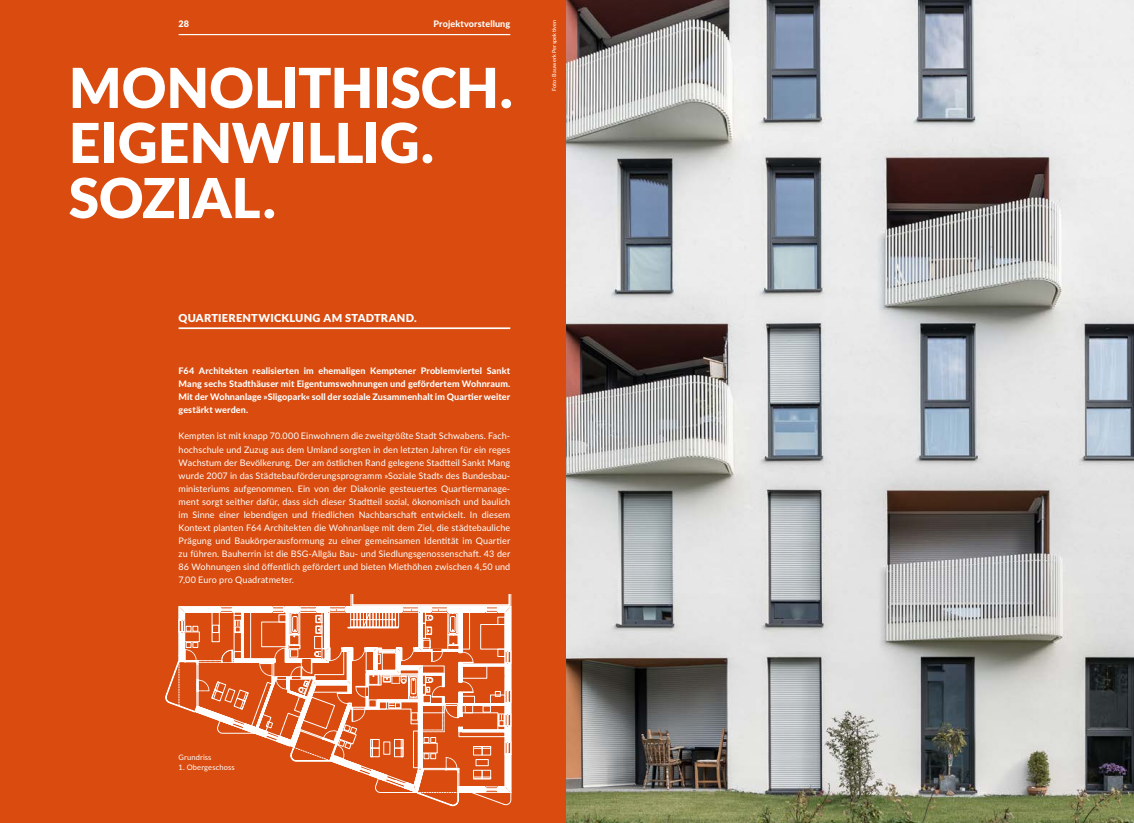
<style>
.page{position:relative;width:1134px;height:823px;background:#fff}
.page>*{position:absolute;margin:0;border:0;box-sizing:border-box;transform-origin:0 0}
.t1{font:900 55px/55px "Lato";color:#fff}
.t2{font:900 11px "Lato";letter-spacing:.025em;color:#fff}
.t3{font:9px/13px "Lato";letter-spacing:.01em;color:#fff;text-align:justify}
.t4{font:800 9px/13px "Lato";letter-spacing:.01em;color:#fff;text-align:justify}
.t5{font:900 9px "Lato";color:#fff}
.t6{font:7.5px "Lato";letter-spacing:.02em;color:#fff}
.t7{font:500 5.5px "Lato";letter-spacing:.025em;color:#fff}
</style>
<div class="page">
<div style="left:0;top:0;width:567px;height:822px;background:#d94b0e"></div>
<img style="left:567px;top:0;width:567px;height:822px">
<hr style="left:179px;top:327px;width:331px;height:2px;background:#fff">
<hr style="left:179px;top:34px;width:331px;height:1px;background:#fff">
<hr style="left:511px;top:606px;width:1px;height:147px;background:#fff">
<hr style="left:511px;top:753px;width:1px;height:39px;background:#fff">
<svg style="left:165px;top:594px;width:346px;height:211px"></svg>
<p class="t5" style="left:179px;top:17px;width:12px">28</p>
<p class="t4" style="left:434px;top:17px;width:78px">Projektvorstellung</p>
<h1 class="t1" style="left:69px;top:58px;width:446px">MONOLITHISCH.<br>EIGENWILLIG.<br>SOZIAL.</h1>
<p class="t2" style="left:179px;top:310px;width:240px">QUARTIERENTWICKLUNG AM STADTRAND.</p>
<p class="t4" style="left:179px;top:364px;width:333px">F64 Architekten realisierten im ehemaligen Kemptener Problemviertel Sankt Mang sechs Stadthäuser mit Eigentumswohnungen und gefördertem Wohnraum.<br>Mit der Wohnanlage »Sligopark« soll der soziale Zusammenhalt im Quartier weiter gestärkt werden.</p>
<p class="t3" style="left:179px;top:429px;width:333px">Kempten ist mit knapp 70.000 Einwohnern die zweitgrößte Stadt Schwabens. Fach&shy;hochschule und Zuzug aus dem Umland sorgten in den letzten Jahren für ein reges Wachstum der Bevölkerung. Der am östlichen Rand gelegene Stadtteil Sankt Mang wurde 2007 in das Städtebauförderungsprogramm »Soziale Stadt« des Bundesbau&shy;ministeriums aufgenommen. Ein von der Diakonie gesteuertes Quartiermanage&shy;ment sorgt seither dafür, dass sich dieser Stadtteil sozial, ökonomisch und baulich im Sinne einer lebendigen und friedlichen Nachbarschaft entwickelt. In diesem Kontext planten F64 Architekten die Wohnanlage mit dem Ziel, die städtebauliche Prägung und Baukörperausformung zu einer gemeinsamen Identität im Quartier zu führen. Bauherrin ist die BSG-Allgäu Bau- und Siedlungsgenossenschaft. 43 der 86 Wohnungen sind öffentlich gefördert und bieten Miethöhen zwischen 4,50 und 7,00 Euro pro Quadratmeter.</p>
<p class="t7" style="left:550px;top:91px;width:73px;rotate:-90deg">Foto: Bauwerk Perspektiven</p>
<p class="t6" style="left:179px;top:751px;width:34px">Grundriss</p>
<p class="t6" style="left:179px;top:761px;width:58px">1. Obergeschoss</p>
</div>
